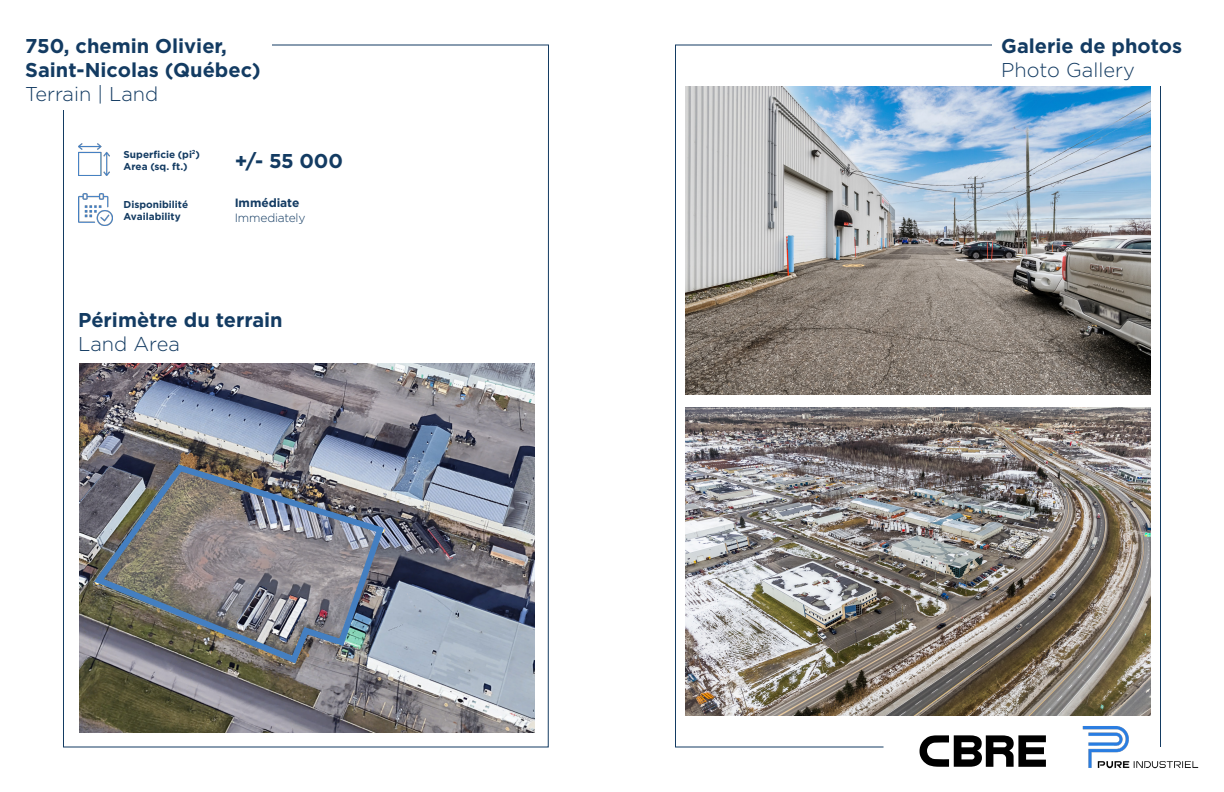
<style>
.page{position:relative;width:1224px;height:792px;background:#fff}
.page>*{position:absolute;margin:0;border:0;box-sizing:border-box;transform-origin:0 0}
.t1{font:700 20px/24px "Gotham";color:#133b62}
.t2{font:300 20px "Gotham";color:#133b62}
.t3{font:300 12px "Gotham";letter-spacing:-.015em;color:#133b62}
.t4{font:700 12px "Gotham";letter-spacing:-.005em;color:#133b62}
.t5{font:700 10px/12px "Gotham";color:#133b62}
</style>
<div class="page">
<svg style="left:675px;top:44px;width:486px;height:704px"></svg>
<img style="left:685px;top:87px;width:466px;height:308px">
<img style="left:685px;top:407px;width:466px;height:308px">
<div style="left:992px;top:28px;width:207px;height:58px;background:#fff"></div>
<img style="left:78px;top:144px;width:32px;height:32px">
<img style="left:78px;top:194px;width:34px;height:32px">
<svg style="left:920px;top:735px;width:126px;height:32px"></svg>
<img style="left:1082px;top:726px;width:117px;height:42px">
<img style="left:79px;top:364px;width:455px;height:369px">
<img style="left:91px;top:461px;width:297px;height:206px">
<p class="t1" style="left:25px;top:34px;width:237px">750, chemin Olivier,<br>Saint-Nicolas (Québec)</p>
<p class="t2" style="left:25px;top:81px;width:135px">Terrain | Land</p>
<p class="t5" style="left:124px;top:148px;width:78px">Superficie (pi<sup>2</sup>)<br>Area (sq. ft.)</p>
<p class="t1" style="left:235px;top:149px;width:110px">+/- 55 000</p>
<p class="t5" style="left:124px;top:198px;width:66px">Disponibilité<br>Availability</p>
<p class="t4" style="left:235px;top:195px;width:66px">Immédiate</p>
<p class="t3" style="left:235px;top:210px;width:72px">Immediately</p>
<p class="t1" style="left:78px;top:307px;width:206px">Périmètre du terrain</p>
<p class="t2" style="left:78px;top:331px;width:103px">Land Area</p>
<p class="t1" style="left:1001px;top:34px;width:182px">Galerie de photos</p>
<p class="t2" style="left:1001px;top:57px;width:135px">Photo Gallery</p>
</div>
